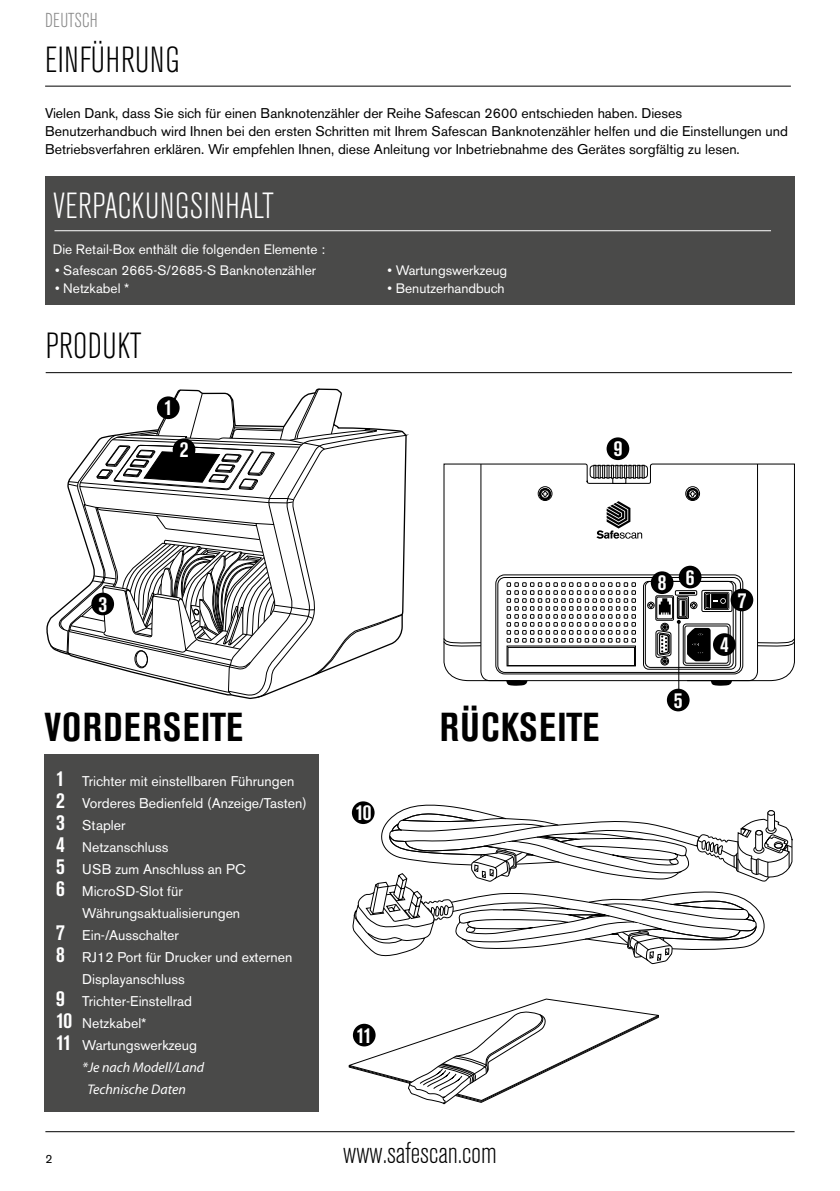
<style>
.page{position:relative;width:840px;height:1191px;background:#fff}
.page>*{position:absolute;margin:0;border:0;box-sizing:border-box;transform-origin:0 0}
.t1{font:700 condensed 40px "Akzidenz Grotesk BE";letter-spacing:.035em;color:#000}
.t2{font:300 condensed 36px "Akzidenz Grotesk BE";letter-spacing:.02em;color:#000}
.t3{font:300 condensed 36px "Akzidenz Grotesk BE";letter-spacing:.01em;color:#fff}
.t4{font:300 condensed 30px "Akzidenz Grotesk BE";color:#000}
.t5{font:700 condensed 22px "Akzidenz Grotesk BE";color:#fff}
.t6{font:300 condensed 20px "Akzidenz Grotesk BE";letter-spacing:.01em;color:#878787}
.t7{font:14px/18px "Akzidenz Grotesk BE";color:#000}
.t8{font:14px "Akzidenz Grotesk BE";color:#fff}
.t9{font:italic 14px/22px "Myriad Pro";color:#fff}
.t10{font:13.6px "Akzidenz Grotesk BE";color:#fff}
.t11{font:12px "Akzidenz Grotesk BE";color:#000}
.s1{font-weight:700;font-stretch:condensed;font-size:22px}
</style>
<div class="page">
<hr style="left:45px;top:1131px;width:749px;height:1px;background:#000">
<div style="left:45px;top:754px;width:273px;height:357px;background:#4a4a49"></div>
<svg style="left:348px;top:998px;width:311px;height:107px"></svg>
<svg style="left:352px;top:802px;width:441px;height:162px"></svg>
<div style="left:353px;top:1023px;width:22px;height:23px;background:#000;border-radius:50%"></div>
<div style="left:351px;top:801px;width:23px;height:23px;background:#000;border-radius:50%"></div>
<svg style="left:50px;top:389px;width:356px;height:309px"></svg>
<div style="left:134px;top:650px;width:14px;height:18px;border:1px solid #000;border-radius:50%"></div>
<div style="left:136px;top:650px;width:12px;height:17px;border:1px solid #000;border-radius:50%"></div>
<div style="left:157px;top:396px;width:22px;height:23px;background:#000;border-radius:50%"></div>
<div style="left:172px;top:438px;width:23px;height:23px;background:#000;border-radius:50%"></div>
<div style="left:91px;top:592px;width:23px;height:23px;background:#000;border-radius:50%"></div>
<div style="left:606px;top:437px;width:23px;height:23px;background:#000;border-radius:50%"></div>
<hr style="left:678px;top:622px;width:1px;height:74px;background:#000">
<svg style="left:443px;top:463px;width:351px;height:223px"></svg>
<div style="left:666px;top:688px;width:23px;height:23px;background:#000;border-radius:50%"></div>
<div style="left:45px;top:177px;width:748px;height:128px;background:#4a4a49"></div>
<hr style="left:54px;top:230px;width:716px;height:1px;background:#fff">
<hr style="left:45px;top:86px;width:745px;height:1px;background:#000">
<hr style="left:46px;top:372px;width:745px;height:1px;background:#000">
<h3 class="t6" style="left:45px;top:10px;width:54px">DEUTSCH</h3>
<h2 class="t2" style="left:45px;top:40px;width:136px">EINFÜHRUNG</h2>
<p class="t7" style="left:45px;top:104px;width:744px">Vielen Dank, dass Sie sich für einen Banknotenzähler der Reihe Safescan 2600 entschieden haben. Dieses<br>Benutzerhandbuch wird Ihnen bei den ersten Schritten mit Ihrem Safescan Banknotenzähler helfen und die Einstellungen und<br>Betriebsverfahren erklären. Wir empfehlen Ihnen, diese Anleitung vor Inbetriebnahme des Gerätes sorgfältig zu lesen.</p>
<h2 class="t3" style="left:53px;top:186px;width:222px">VERPACKUNGSINHALT</h2>
<p class="t10" style="left:53px;top:241px;width:274px">Die Retail-Box enthält die folgenden Elemente :</p>
<p class="t10" style="left:55px;top:262px;width:262px">• Safescan 2665-S/2685-S Banknotenzähler</p>
<p class="t10" style="left:55px;top:280px;width:76px">• Netzkabel *</p>
<p class="t10" style="left:387px;top:262px;width:121px">• Wartungswerkzeug</p>
<p class="t10" style="left:387px;top:280px;width:119px">• Benutzerhandbuch</p>
<h2 class="t2" style="left:46px;top:326px;width:97px">PRODUKT</h2>
<h3 class="t5" style="left:164px;top:395px;width:10px">1</h3>
<h3 class="t5" style="left:180px;top:437px;width:10px">2</h3>
<h3 class="t5" style="left:613px;top:436px;width:10px">9</h3>
<h3 class="t5" style="left:657px;top:567px;width:38px">8 6</h3>
<h3 class="t5" style="left:98px;top:591px;width:10px">3</h3>
<h3 class="t5" style="left:737px;top:587px;width:10px">7</h3>
<h1 class="t1" style="left:45px;top:704px;width:200px">VORDERSEITE</h1>
<h1 class="t1" style="left:439px;top:704px;width:161px">RÜCKSEITE</h1>
<p class="t8" style="left:56px;top:773px;width:239px"><span class="s1">1</span> Trichter mit einstellbaren Führungen</p>
<p class="t8" style="left:56px;top:795px;width:252px"><span class="s1">2</span> Vorderes Bedienfeld (Anzeige/Tasten)</p>
<p class="t8" style="left:56px;top:817px;width:71px"><span class="s1">3</span> Stapler</p>
<p class="t8" style="left:56px;top:839px;width:114px"><span class="s1">4</span> Netzanschluss</p>
<p class="t8" style="left:56px;top:861px;width:191px"><span class="s1">5</span> USB zum Anschluss an PC</p>
<p class="t8" style="left:56px;top:883px;width:128px"><span class="s1">6</span> MicroSD-Slot für</p>
<p class="t8" style="left:82px;top:905px;width:159px">Währungsaktualisierungen</p>
<p class="t8" style="left:56px;top:927px;width:124px"><span class="s1">7</span> Ein-/Ausschalter</p>
<p class="t8" style="left:56px;top:949px;width:237px"><span class="s1">8</span> RJ12 Port für Drucker und externen</p>
<p class="t8" style="left:82px;top:971px;width:104px">Displayanschluss</p>
<p class="t8" style="left:56px;top:993px;width:137px"><span class="s1">9</span> Trichter-Einstellrad</p>
<p class="t8" style="left:56px;top:1015px;width:92px"><span class="s1">10</span> Netzkabel*</p>
<p class="t8" style="left:56px;top:1037px;width:142px"><span class="s1">11</span> Wartungswerkzeug</p>
<p class="t9" style="left:87px;top:1056px;width:118px;text-indent:-5px">*Je nach Modell/Land<br>Technische Daten</p>
<h3 class="t5" style="left:355px;top:800px;width:17px">10</h3>
<h3 class="t5" style="left:356px;top:1022px;width:17px">11</h3>
<p class="t11" style="left:45px;top:1151px;width:8px">2</p>
<h3 class="t4" style="left:343px;top:1136px;width:155px">www.safescan.com</h3>
<h3 class="t5" style="left:673px;top:687px;width:10px">5</h3>
<h3 class="t5" style="left:719px;top:632px;width:10px">4</h3>
</div>
